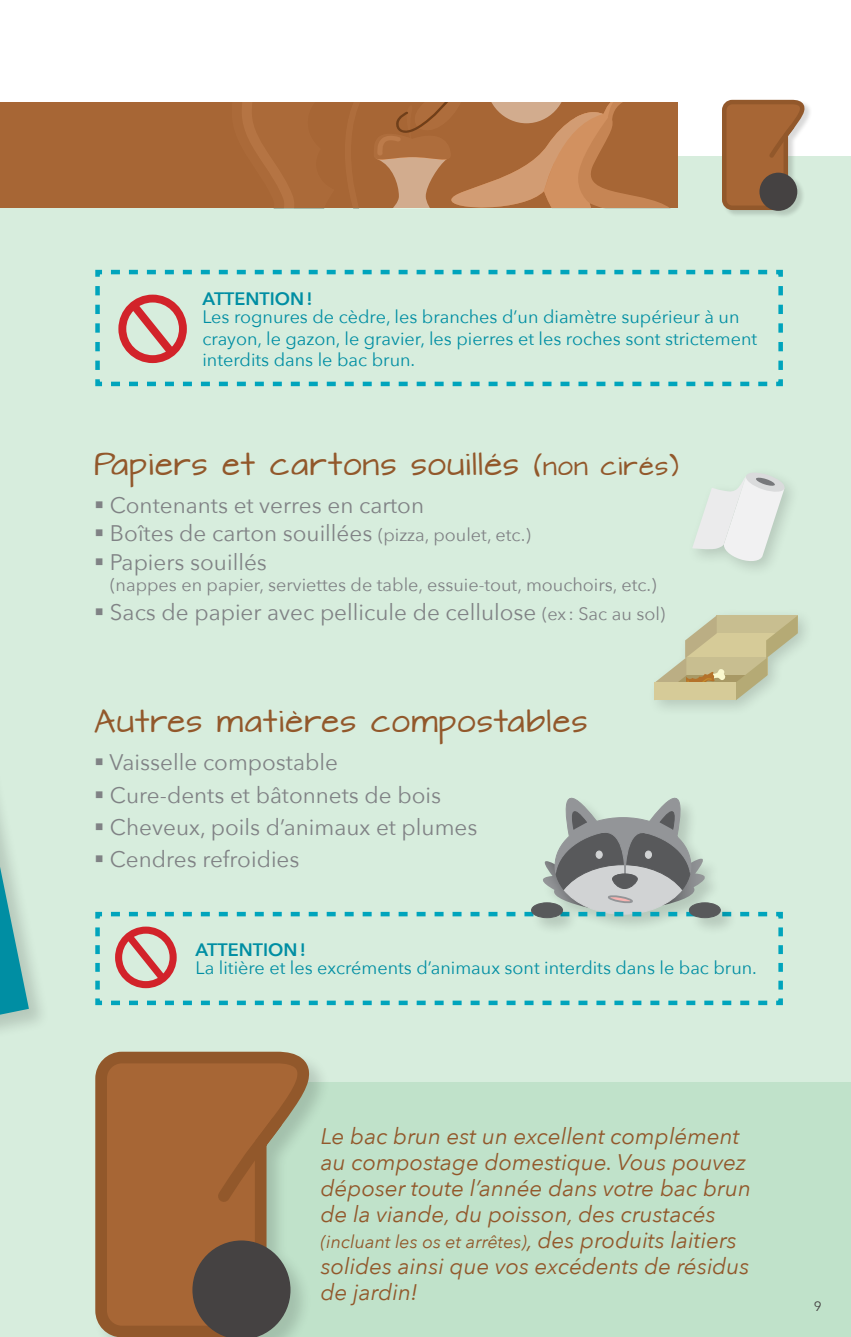
<style>
.page{position:relative;width:851px;height:1337px;background:#fff}
.page>*{position:absolute;margin:0;border:0;box-sizing:border-box;transform-origin:0 0}
.t1{font:27px "Architects Daughter";letter-spacing:.06em;color:#92582b}
.t2{font:22.5px "Avenir Next";color:#808285}
.t3{font:italic 22.5px/25.9px "Avenir Next";color:#92582b}
.t4{font:18px/21.6px "Avenir Next";color:#008ea3}
.t5{font:18px "Avenir Next";color:#808285}
.t6{font:italic 18px "Avenir Next";color:#92582b}
.t7{font:600 18px "Avenir Next";color:#008ea3}
.t8{font:13.5px "Avenir Next";color:#454242}
.s1{font-size:22.5px}
.s2{font-size:18px}
</style>
<div class="page">
<div style="left:0;top:157px;width:850px;height:1179px;background:#d7eddd"></div>
<div style="left:168px;top:1082px;width:682px;height:254px;background:#c0e2ca"></div>
<div style="left:0;top:102px;width:677px;height:106px;background:#a76635"></div>
<svg style="left:242px;top:102px;width:427px;height:106px"></svg>
<div style="left:722px;top:100px;width:89px;height:119px;background:#000;opacity:.15"></div>
<svg style="left:719px;top:99px;width:88px;height:113px"></svg>
<div style="left:0;top:750px;width:50px;height:343px;background:#000;opacity:.15"></div>
<svg style="left:0;top:866px;width:29px;height:148px"></svg>
<svg style="left:95px;top:269px;width:688px;height:118px"></svg>
<svg style="left:95px;top:911px;width:688px;height:95px"></svg>
<div style="left:94px;top:1049px;width:237px;height:287px;background:#000;opacity:.15"></div>
<svg style="left:94px;top:1049px;width:222px;height:287px"></svg>
<svg style="left:192px;top:1240px;width:98px;height:96px"></svg>
<svg style="left:208px;top:1106px;width:85px;height:106px"></svg>
<div style="left:647px;top:608px;width:167px;height:109px;background:#000;opacity:.15"></div>
<svg style="left:654px;top:615px;width:143px;height:85px"></svg>
<div style="left:654px;top:682px;width:81px;height:18px;background:#d6cb98"></div>
<div style="left:529px;top:901px;width:209px;height:34px;background:#000;opacity:.15"></div>
<div style="left:531px;top:902px;width:32px;height:16px;border:1px solid #58595b;border-radius:50%"></div>
<div style="left:689px;top:902px;width:31px;height:16px;border:1px solid #58595b;border-radius:50%"></div>
<svg style="left:106px;top:797px;width:661px;height:119px"></svg>
<div style="left:685px;top:465px;width:116px;height:112px;background:#000;opacity:.15"></div>
<svg style="left:692px;top:471px;width:93px;height:91px"></svg>
<p class="t7" style="left:202px;top:283px;width:112px">ATTENTION!</p>
<p class="t4" style="left:202px;top:305px;width:556px">Les rognures de cèdre, les branches d’un diamètre supérieur à un crayon, le gazon, le gravier, les pierres et les roches sont strictement interdits dans le bac brun.</p>
<p class="t1" style="left:94px;top:445px;width:586px">Papiers et cartons souillés <span class="s1">(non cirés)</span></p>
<p class="t2" style="left:94px;top:486px;width:331px">▪ Contenants et verres en carton</p>
<p class="t2" style="left:94px;top:514px;width:438px">▪ Boîtes de carton souillées <span class="s2">(pizza, poulet, etc.)</span></p>
<p class="t2" style="left:94px;top:543px;width:174px">▪ Papiers souillés</p>
<p class="t5" style="left:110px;top:570px;width:548px">(nappes en papier, serviettes de table, essuie-tout, mouchoirs, etc.)</p>
<p class="t2" style="left:94px;top:593px;width:572px">▪ Sacs de papier avec pellicule de cellulose <span class="s2">(ex : Sac au sol)</span></p>
<p class="t1" style="left:94px;top:702px;width:494px">Autres matières compostables</p>
<p class="t2" style="left:94px;top:743px;width:245px">▪ Vaisselle compostable</p>
<p class="t2" style="left:94px;top:776px;width:348px">▪ Cure-dents et bâtonnets de bois</p>
<p class="t2" style="left:94px;top:808px;width:385px">▪ Cheveux, poils d’animaux et plumes</p>
<p class="t2" style="left:94px;top:840px;width:207px">▪ Cendres refroidies</p>
<p class="t7" style="left:196px;top:934px;width:112px">ATTENTION!</p>
<p class="t4" style="left:196px;top:956px;width:563px">La litière et les excréments d’animaux sont interdits dans le bac brun.</p>
<p class="t3" style="left:321px;top:1122px;width:431px">Le bac brun est un excellent complément au compostage domestique. Vous pouvez déposer toute l’année dans votre bac brun de la viande, du poisson, des crustacés</p>
<p class="t6" style="left:321px;top:1226px;width:417px">(incluant les os et arrêtes)<span class="s1">, des produits laitiers</span></p>
<p class="t3" style="left:321px;top:1252px;width:430px">solides ainsi que vos excédents de résidus de jardin!</p>
<p class="t8" style="left:814px;top:1294px;width:9px">9</p>
</div>
